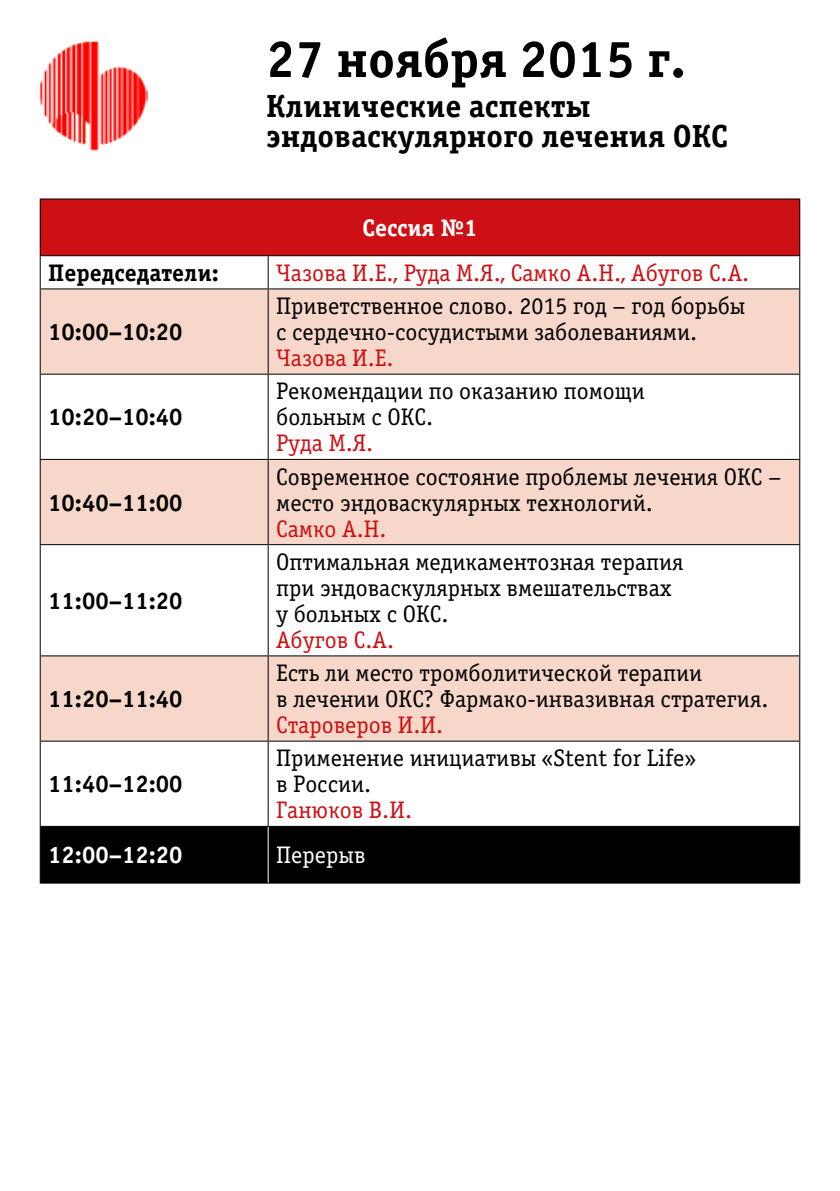
<style>
.page{position:relative;width:840px;height:1191px;background:#fff}
.page>*{position:absolute;margin:0;border:0;box-sizing:border-box;transform-origin:0 0}
.t1{font:52px "Officina Serif Bold ITC";color:#000}
.t2{font:32px/30.4px "Officina Serif Bold ITC";color:#000}
.t3{font:24px/26px "Officina Serif Book ITC";color:#000}
.t4{font:24px "Officina Serif Book ITC";color:#cd1013}
.t5{font:24px "Officina Serif Bold ITC";color:#000}
.t6{font:24px "Officina Serif Bold ITC";color:#fff}
.t7{font:24px "Officina Serif Book ITC";color:#fff}
</style>
<div class="page">
<img style="left:40px;top:41px;width:107px;height:110px">
<div style="left:40px;top:199px;width:759px;height:57px;background:#cd1013"></div>
<svg style="left:41px;top:256px;width:757px;height:570px"></svg>
<svg style="left:41px;top:289px;width:757px;height:451px;fill:#f6d7c9"></svg>
<div style="left:41px;top:827px;width:757px;height:55px;background:#000"></div>
<hr style="left:40px;top:198px;width:228px;height:1px;background:#000">
<hr style="left:40px;top:199px;width:1px;height:56px;background:#000">
<hr style="left:268px;top:198px;width:531px;height:1px;background:#000">
<hr style="left:798px;top:199px;width:1px;height:56px;background:#000">
<hr style="left:40px;top:255px;width:228px;height:1px;background:#000">
<hr style="left:40px;top:256px;width:1px;height:32px;background:#000">
<hr style="left:268px;top:255px;width:531px;height:1px;background:#000">
<hr style="left:267px;top:256px;width:1px;height:32px;background:#000">
<hr style="left:798px;top:256px;width:1px;height:32px;background:#000">
<hr style="left:40px;top:288px;width:228px;height:1px;background:#000">
<hr style="left:40px;top:289px;width:1px;height:85px;background:#000">
<hr style="left:268px;top:288px;width:531px;height:1px;background:#000">
<hr style="left:267px;top:289px;width:1px;height:85px;background:#000">
<hr style="left:798px;top:289px;width:1px;height:85px;background:#000">
<hr style="left:40px;top:374px;width:228px;height:1px;background:#000">
<hr style="left:40px;top:375px;width:1px;height:84px;background:#000">
<hr style="left:268px;top:374px;width:531px;height:1px;background:#000">
<hr style="left:267px;top:375px;width:1px;height:84px;background:#000">
<hr style="left:798px;top:375px;width:1px;height:84px;background:#000">
<hr style="left:40px;top:459px;width:228px;height:1px;background:#000">
<hr style="left:40px;top:460px;width:1px;height:84px;background:#000">
<hr style="left:268px;top:459px;width:531px;height:1px;background:#000">
<hr style="left:267px;top:460px;width:1px;height:84px;background:#000">
<hr style="left:798px;top:460px;width:1px;height:84px;background:#000">
<hr style="left:40px;top:544px;width:228px;height:1px;background:#000">
<hr style="left:40px;top:545px;width:1px;height:110px;background:#000">
<hr style="left:268px;top:544px;width:531px;height:1px;background:#000">
<hr style="left:267px;top:545px;width:1px;height:110px;background:#000">
<hr style="left:798px;top:545px;width:1px;height:110px;background:#000">
<hr style="left:40px;top:655px;width:228px;height:1px;background:#000">
<hr style="left:40px;top:656px;width:1px;height:84px;background:#000">
<hr style="left:268px;top:655px;width:531px;height:1px;background:#000">
<hr style="left:267px;top:656px;width:1px;height:84px;background:#000">
<hr style="left:798px;top:656px;width:1px;height:84px;background:#000">
<hr style="left:40px;top:740px;width:228px;height:1px;background:#000">
<hr style="left:40px;top:741px;width:1px;height:85px;background:#000">
<hr style="left:268px;top:740px;width:531px;height:1px;background:#000">
<hr style="left:267px;top:741px;width:1px;height:85px;background:#000">
<hr style="left:798px;top:741px;width:1px;height:85px;background:#000">
<hr style="left:40px;top:826px;width:228px;height:1px;background:#000">
<hr style="left:40px;top:827px;width:1px;height:55px;background:#000">
<hr style="left:268px;top:826px;width:531px;height:1px;background:#000">
<hr style="left:798px;top:827px;width:1px;height:55px;background:#000">
<hr style="left:40px;top:882px;width:228px;height:1px;background:#000">
<hr style="left:268px;top:882px;width:531px;height:1px;background:#000">
<hr style="left:267px;top:827px;width:1px;height:55px;background:#fff">
<h1 class="t1" style="left:266px;top:27px;width:421px">27 ноября 2015 г.</h1>
<h2 class="t2" style="left:266px;top:91px;width:463px">Клинические аспекты эндоваскулярного лечения ОКС</h2>
<p class="t6" style="left:362px;top:213px;width:117px">Сессия №1</p>
<p class="t5" style="left:48px;top:258px;width:172px">Передседатели:</p>
<p class="t4" style="left:276px;top:259px;width:474px">Чазова И.Е., Руда М.Я., Самко А.Н., Абугов С.А.</p>
<p class="t5" style="left:48px;top:317px;width:136px">10:00–10:20</p>
<p class="t3" style="left:276px;top:293px;width:470px">Приветственное слово. 2015 год – год борьбы с сердечно-сосудистыми заболеваниями.</p>
<p class="t4" style="left:276px;top:344px;width:119px">Чазова И.Е.</p>
<p class="t5" style="left:48px;top:402px;width:136px">10:20–10:40</p>
<p class="t5" style="left:48px;top:487px;width:136px">10:40–11:00</p>
<p class="t5" style="left:48px;top:586px;width:136px">11:00–11:20</p>
<p class="t5" style="left:48px;top:684px;width:136px">11:20–11:40</p>
<p class="t5" style="left:48px;top:769px;width:136px">11:40–12:00</p>
<p class="t3" style="left:276px;top:378px;width:370px">Рекомендации по оказанию помощи больным с ОКС.</p>
<p class="t4" style="left:276px;top:429px;width:99px">Руда М.Я.</p>
<p class="t3" style="left:276px;top:464px;width:506px">Современное состояние проблемы лечения ОКС – место эндоваскулярных технологий.</p>
<p class="t4" style="left:276px;top:515px;width:112px">Самко А.Н.</p>
<p class="t3" style="left:276px;top:549px;width:409px">Оптимальная медикаментозная терапия при эндоваскулярных вмешательствах у больных с ОКС.</p>
<p class="t4" style="left:276px;top:626px;width:119px">Абугов С.А.</p>
<p class="t3" style="left:276px;top:660px;width:493px">Есть ли место тромболитической терапии<br>в лечении ОКС? Фармако-инвазивная стратегия.</p>
<p class="t4" style="left:276px;top:711px;width:168px">Староверов И.И.</p>
<p class="t3" style="left:276px;top:745px;width:421px">Применение инициативы «Stent for Life» в России.</p>
<p class="t4" style="left:276px;top:796px;width:137px">Ганюков В.И.</p>
<p class="t6" style="left:48px;top:840px;width:136px">12:00–12:20</p>
<p class="t7" style="left:276px;top:841px;width:91px">Перерыв</p>
</div>
